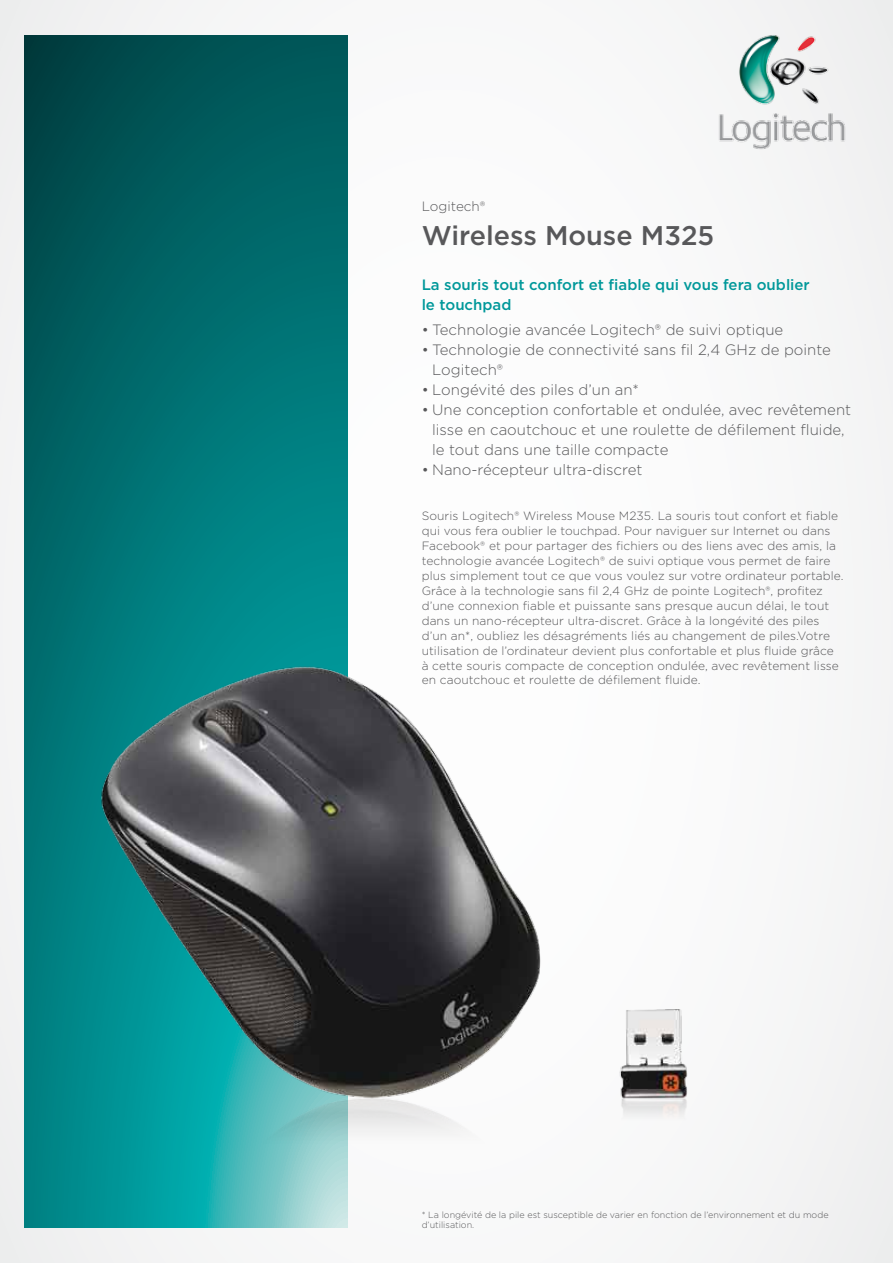
<style>
.page{position:relative;width:893px;height:1263px;background:#fff}
.page>*{position:absolute;margin:0;border:0;box-sizing:border-box;transform-origin:0 0}
.t1{font:500 27px "Gotham";color:#58585a}
.t2{font:300 15px/20px "Gotham";color:#58585a}
.t3{font:500 15px/20px "Gotham";color:#00989a}
.t4{font:300 13.5px "Gotham";color:#58585a}
.t5{font:300 12px/15px "Gotham";letter-spacing:.005em;color:#58585a}
.t6{font:300 9px/10.1px "Gotham";color:#58585a}
</style>
<div class="page">
<img style="left:0;top:0;width:893px;height:1263px">
<p class="t4" style="left:422px;top:197px;width:65px">Logitech®</p>
<h1 class="t1" style="left:422px;top:218px;width:294px">Wireless Mouse M325</h1>
<p class="t3" style="left:422px;top:275px;width:390px">La souris tout confort et fiable qui vous fera oublier le touchpad</p>
<p class="t2" style="left:422px;top:320px;width:363px">• Technologie avancée Logitech® de suivi optique</p>
<p class="t2" style="left:432px;top:339px;width:400px;text-indent:-10px">• Technologie de connectivité sans fil 2,4 GHz de pointe<br>Logitech®</p>
<p class="t2" style="left:422px;top:379px;width:219px">• Longévité des piles d’un an*</p>
<p class="t2" style="left:432px;top:399px;width:420px;text-indent:-10px">• Une conception confortable et ondulée, avec revêtement lisse en caoutchouc et une roulette de défilement fluide, le tout dans une taille compacte</p>
<p class="t2" style="left:422px;top:459px;width:222px">• Nano-récepteur ultra-discret</p>
<p class="t5" style="left:422px;top:508px;width:423px">Souris Logitech® Wireless Mouse M235. La souris tout confort et fiable qui vous fera oublier le touchpad. Pour naviguer sur Internet ou dans Facebook® et pour partager des fichiers ou des liens avec des amis, la technologie avancée Logitech® de suivi optique vous permet de faire plus simplement tout ce que vous voulez sur votre ordinateur portable.<br>Grâce à la technologie sans fil 2,4 GHz de pointe Logitech®, profitez d’une connexion fiable et puissante sans presque aucun délai, le tout dans un nano-récepteur ultra-discret. Grâce à la longévité des piles d’un an*, oubliez les désagréments liés au changement de piles.Votre utilisation de l’ordinateur devient plus confortable et plus fluide grâce à cette souris compacte de conception ondulée, avec revêtement lisse en caoutchouc et roulette de défilement fluide.</p>
<p class="t6" style="left:422px;top:1210px;width:408px">* La longévité de la pile est susceptible de varier en fonction de l’environnement et du mode d’utilisation.</p>
</div>
